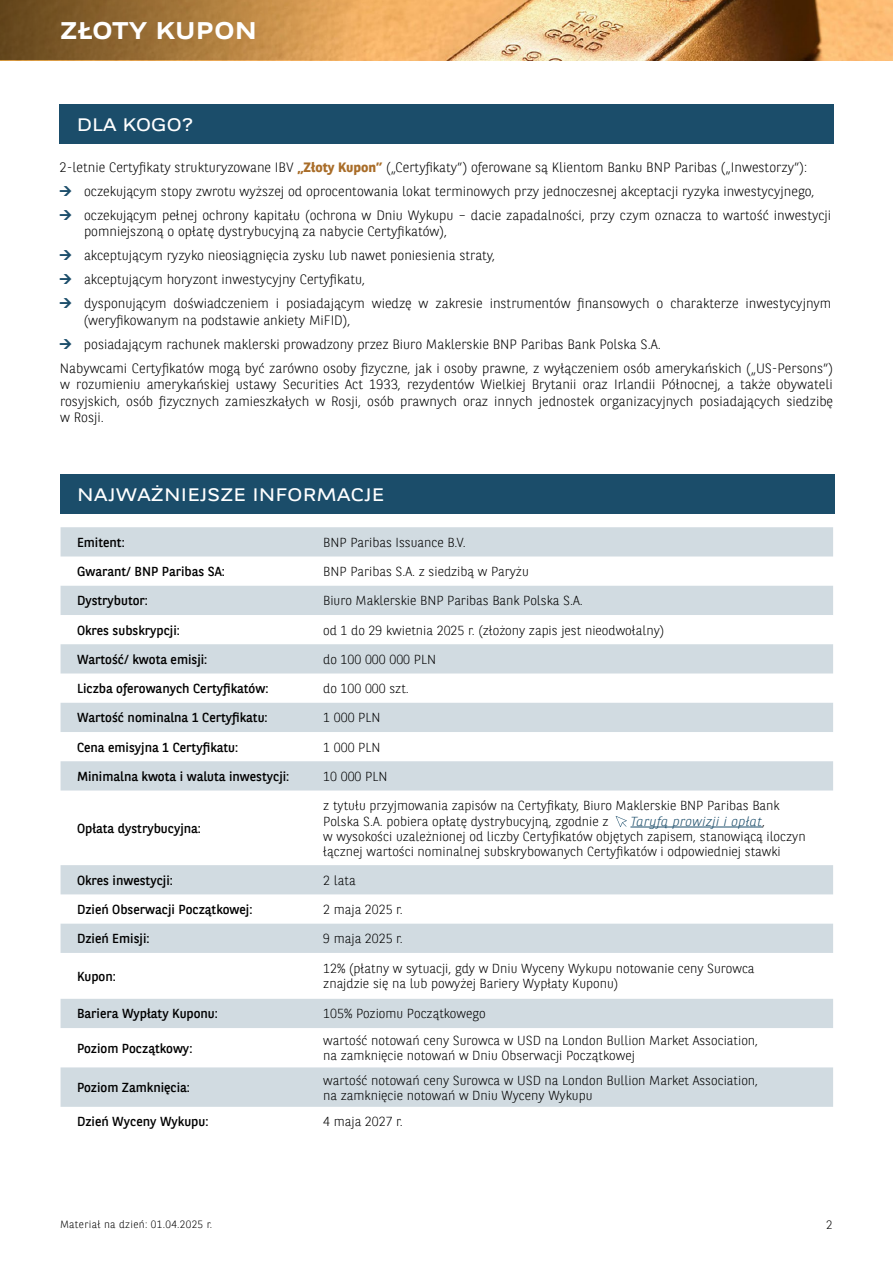
<style>
.page{position:relative;width:893px;height:1263px;background:#fff}
.page>*{position:absolute;margin:0;border:0;box-sizing:border-box;transform-origin:0 0}
.t1{font:700 24px "BNPP Expanded Sans";letter-spacing:.01em;color:#fff}
.t2{font:18px "BNPP Expanded Sans";letter-spacing:.01em;color:#fff}
.t3{font:300 13.5px/24px "BNPP Sans";color:#000}
.t4{font:300 13.05px/15px "BNPP Sans";color:#000}
.t5{font:13.05px "BNPP Sans";color:#000}
.t6{font:300 12px "BNPP Sans";color:#000}
.t7{font:300 10.5px "BNPP Sans";letter-spacing:.03em;color:#000}
.s1{font-weight:700;color:#a96d29}
.s2{font-style:italic;color:#1b4d6a}
</style>
<div class="page">
<img style="left:630px;top:0;width:263px;height:60px">
<svg style="left:0;top:0;width:630px;height:60px;background:#c4975b"></svg>
<svg style="left:61px;top:527px;width:772px;height:580px"></svg>
<hr style="left:630px;top:827px;width:132px;height:1px;background:#1b4d6a">
<svg style="left:616px;top:816px;width:11px;height:11px"></svg>
<div style="left:60px;top:474px;width:774px;height:39px;background:#1b4d6a"></div>
<div style="left:59px;top:105px;width:774px;height:39px;background:#1b4d6a"></div>
<h1 class="t1" style="left:60px;top:14px;width:198px">ZŁOTY KUPON</h1>
<h2 class="t2" style="left:77px;top:112px;width:118px">DLA KOGO?</h2>
<p class="t3" style="left:84px;top:155px;width:749px;text-indent:-24px">2-letnie Certyfikaty strukturyzowane IBV <span class="s1">„Złoty Kupon”</span> („Certyfikaty”) oferowane są Klientom Banku BNP Paribas („Inwestorzy”): oczekującym stopy zwrotu wyższej od oprocentowania lokat terminowych przy jednoczesnej akceptacji ryzyka inwestycyjnego, oczekującym pełnej ochrony kapitału (ochrona w Dniu Wykupu – dacie zapadalności, przy czym oznacza to wartość inwestycji</p>
<p class="t3" style="left:84px;top:219px;width:749px">pomniejszoną o opłatę dystrybucyjną za nabycie Certyfikatów),<br>akceptującym ryzyko nieosiągnięcia zysku lub nawet poniesienia straty,<br>akceptującym horyzont inwestycyjny Certyfikatu,<br>dysponującym doświadczeniem i posiadającym wiedzę w zakresie instrumentów finansowych o charakterze inwestycyjnym</p>
<p class="t3" style="left:84px;top:308px;width:268px">(weryfikowanym na podstawie ankiety MiFID),</p>
<p class="t3" style="left:84px;top:332px;width:578px">posiadającym rachunek maklerski prowadzony przez Biuro Maklerskie BNP Paribas Bank Polska S.A.</p>
<p class="t3" style="left:60px;top:356px;width:775px">Nabywcami Certyfikatów mogą być zarówno osoby fizyczne, jak i osoby prawne, z wyłączeniem osób amerykańskich („US-Persons”)</p>
<p class="t3" style="left:60px;top:376px;width:775px;line-height:16.5px;text-align:justify">w rozumieniu amerykańskiej ustawy Securities Act 1933, rezydentów Wielkiej Brytanii oraz Irlandii Północnej, a także obywateli rosyjskich, osób fizycznych zamieszkałych w Rosji, osób prawnych oraz innych jednostek organizacyjnych posiadających siedzibę w Rosji.</p>
<h2 class="t2" style="left:77px;top:482px;width:309px">NAJWAŻNIEJSZE INFORMACJE</h2>
<p class="t5" style="left:77px;top:533px;width:49px">Emitent:</p>
<p class="t4" style="left:323px;top:534px;width:144px">BNP Paribas Issuance B.V.</p>
<p class="t5" style="left:77px;top:563px;width:149px">Gwarant/ BNP Paribas SA:</p>
<p class="t4" style="left:323px;top:563px;width:207px">BNP Paribas S.A. z siedzibą w Paryżu</p>
<p class="t5" style="left:77px;top:592px;width:73px">Dystrybutor:</p>
<p class="t4" style="left:323px;top:593px;width:261px">Biuro Maklerskie BNP Paribas Bank Polska S.A.</p>
<p class="t5" style="left:77px;top:621px;width:104px">Okres subskrypcji:</p>
<p class="t4" style="left:323px;top:622px;width:342px">od 1 do 29 kwietnia 2025 r. (złożony zapis jest nieodwołalny)</p>
<p class="t5" style="left:77px;top:650px;width:132px">Wartość/ kwota emisji:</p>
<p class="t4" style="left:323px;top:651px;width:114px">do 100 000 000 PLN</p>
<p class="t5" style="left:77px;top:680px;width:193px">Liczba oferowanych Certyfikatów:</p>
<p class="t4" style="left:323px;top:680px;width:87px">do 100 000 szt.</p>
<p class="t5" style="left:77px;top:709px;width:192px">Wartość nominalna 1 Certyfikatu:</p>
<p class="t4" style="left:323px;top:710px;width:59px">1 000 PLN</p>
<p class="t5" style="left:77px;top:738px;width:163px">Cena emisyjna 1 Certyfikatu:</p>
<p class="t4" style="left:323px;top:739px;width:59px">1 000 PLN</p>
<p class="t5" style="left:77px;top:767px;width:214px">Minimalna kwota i waluta inwestycji:</p>
<p class="t4" style="left:323px;top:768px;width:66px">10 000 PLN</p>
<p class="t5" style="left:77px;top:819px;width:125px">Opłata dystrybucyjna:</p>
<p class="t4" style="left:323px;top:796px;width:458px;line-height:16.5px">z tytułu przyjmowania zapisów na Certyfikaty, Biuro Maklerskie BNP Paribas Bank<br>Polska S.A. pobiera opłatę dystrybucyjną, zgodnie z</p>
<p class="t4" style="left:323px;top:813px;width:484px;text-indent:307px"><span class="s2">Taryfą prowizji i opłat</span>,<br>w wysokości uzależnionej od liczby Certyfikatów objętych zapisem, stanowiącą iloczyn łącznej wartości nominalnej subskrybowanych Certyfikatów i odpowiedniej stawki</p>
<p class="t5" style="left:77px;top:871px;width:97px">Okres inwestycji:</p>
<p class="t4" style="left:323px;top:872px;width:34px">2 lata</p>
<p class="t5" style="left:77px;top:900px;width:177px">Dzień Obserwacji Początkowej:</p>
<p class="t4" style="left:323px;top:901px;width:81px">2 maja 2025 r.</p>
<p class="t5" style="left:77px;top:930px;width:74px">Dzień Emisji:</p>
<p class="t4" style="left:323px;top:930px;width:81px">9 maja 2025 r.</p>
<p class="t5" style="left:77px;top:967px;width:40px">Kupon:</p>
<p class="t4" style="left:323px;top:960px;width:433px">12% (płatny w sytuacji, gdy w Dniu Wyceny Wykupu notowanie ceny Surowca znajdzie się na lub powyżej Bariery Wypłaty Kuponu)</p>
<p class="t5" style="left:77px;top:1005px;width:142px">Bariera Wypłaty Kuponu:</p>
<p class="t4" style="left:323px;top:1006px;width:164px">105% Poziomu Początkowego</p>
<p class="t5" style="left:77px;top:1039px;width:117px">Poziom Początkowy:</p>
<p class="t4" style="left:323px;top:1032px;width:436px">wartość notowań ceny Surowca w USD na London Bullion Market Association, na zamknięcie notowań w Dniu Obserwacji Początkowej</p>
<p class="t5" style="left:77px;top:1078px;width:114px">Poziom Zamknięcia:</p>
<p class="t4" style="left:323px;top:1072px;width:436px">wartość notowań ceny Surowca w USD na London Bullion Market Association, na zamknięcie notowań w Dniu Wyceny Wykupu</p>
<p class="t5" style="left:77px;top:1113px;width:133px">Dzień Wyceny Wykupu:</p>
<p class="t4" style="left:323px;top:1114px;width:81px">4 maja 2027 r.</p>
<p class="t7" style="left:60px;top:1217px;width:154px">Materiał na dzień: 01.04.2025 r.</p>
<p class="t6" style="left:826px;top:1216px;width:8px">2</p>
</div>
